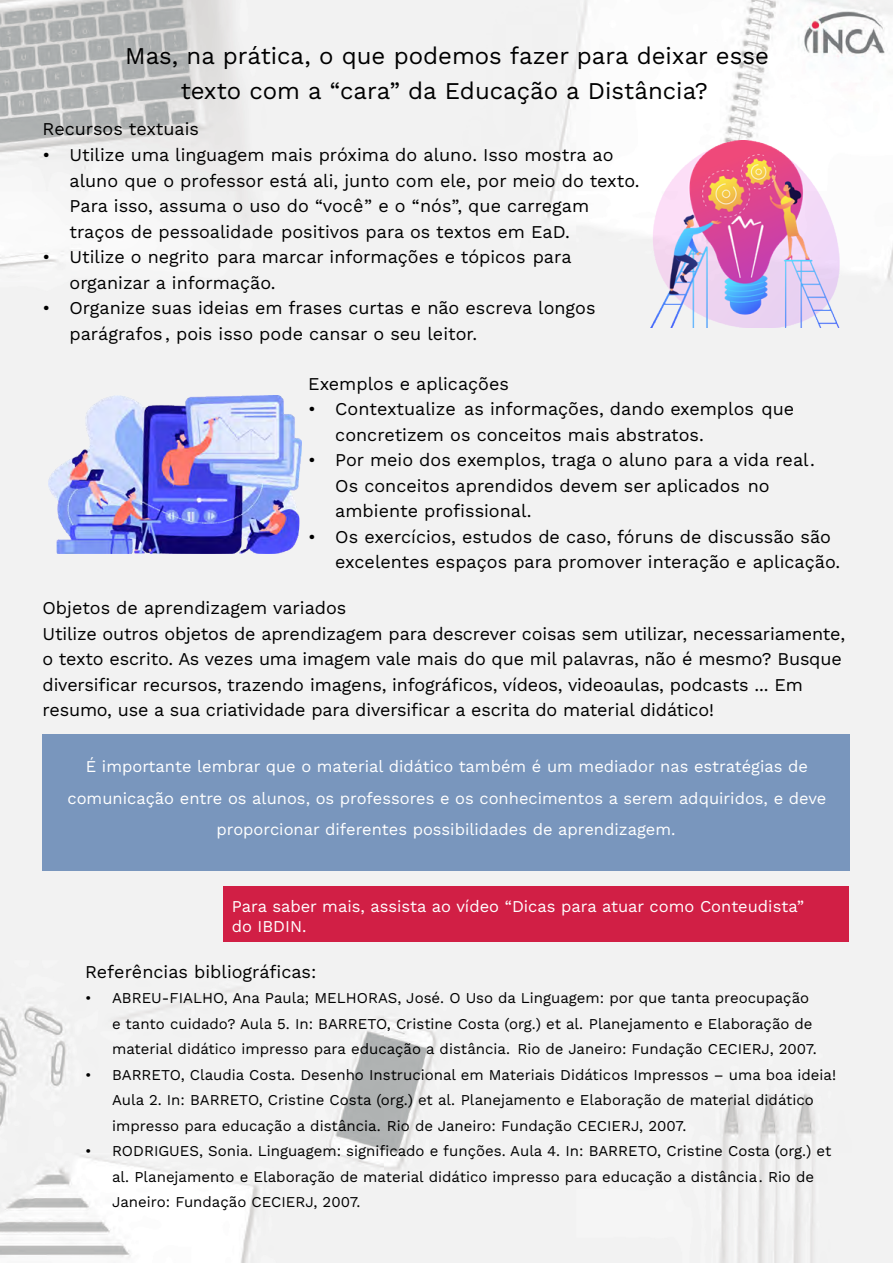
<style>
.page{position:relative;width:893px;height:1263px;background:#fff}
.page>*{position:absolute;margin:0;border:0;box-sizing:border-box;transform-origin:0 0}
.t1{font:24px/34.5px "Work Sans";color:#000;text-align:center}
.t2{font:18px/25.5px "Work Sans";color:#000}
.t3{font:16.5px/31.5px "Work Sans";color:#fff;text-align:center}
.t4{font:15px/25.5px "Work Sans";color:#000}
</style>
<div class="page">
<img style="left:0;top:0;width:893px;height:1263px">
<div style="left:43px;top:735px;width:807px;height:136px;background:#7996bd"></div>
<div style="left:223px;top:887px;width:625px;height:55px;background:#d11f45"></div>
<img style="left:49px;top:395px;width:253px;height:158px">
<img style="left:651px;top:140px;width:188px;height:187px">
<h1 class="t1" style="left:125px;top:38px;width:645px">Mas, na prática, o que podemos fazer para deixar esse texto com a “cara” da Educação a Distância?</h1>
<p class="t2" style="left:43px;top:116px;width:158px">Recursos textuais</p>
<p class="t2" style="left:70px;top:141px;width:572px;text-indent:-27px">• Utilize uma linguagem mais próxima do aluno. Isso mostra ao aluno que o professor está ali, junto com ele, por meio do texto.<br>Para isso, assuma o uso do “você” e o “nós”, que carregam traços de pessoalidade positivos para os textos em EaD.</p>
<p class="t2" style="left:70px;top:243px;width:503px;text-indent:-27px">• Utilize o negrito para marcar informações e tópicos para organizar a informação.</p>
<p class="t2" style="left:70px;top:294px;width:527px;text-indent:-27px">• Organize suas ideias em frases curtas e não escreva longos parágrafos , pois isso pode cansar o seu leitor.</p>
<p class="t2" style="left:308px;top:370px;width:202px">Exemplos e aplicações</p>
<p class="t2" style="left:335px;top:396px;width:460px;text-indent:-27px">• Contextualize as informações, dando exemplos que concretizem os conceitos mais abstratos.</p>
<p class="t2" style="left:335px;top:447px;width:481px;text-indent:-27px">• Por meio dos exemplos, traga o aluno para a vida real.<br>Os conceitos aprendidos devem ser aplicados no ambiente profissional.</p>
<p class="t2" style="left:335px;top:523px;width:507px;text-indent:-27px">• Os exercícios, estudos de caso, fóruns de discussão são excelentes espaços para promover interação e aplicação.</p>
<p class="t2" style="left:43px;top:594px;width:804px">Objetos de aprendizagem variados<br>Utilize outros objetos de aprendizagem para descrever coisas sem utilizar, necessariamente, o texto escrito. As vezes uma imagem vale mais do que mil palavras, não é mesmo? Busque diversificar recursos, trazendo imagens, infográficos, vídeos, videoaulas, podcasts ... Em resumo, use a sua criatividade para diversificar a escrita do material didático!</p>
<p class="t3" style="left:67px;top:750px;width:760px">É importante lembrar que o material didático também é um mediador nas estratégias de comunicação entre os alunos, os professores e os conhecimentos a serem adquiridos, e deve proporcionar diferentes possibilidades de aprendizagem.</p>
<p class="t3" style="left:232px;top:896px;width:574px;line-height:19.8px;text-align:left">Para saber mais, assista ao vídeo “Dicas para atuar como Conteudista” do IBDIN.</p>
<p class="t2" style="left:85px;top:958px;width:233px">Referências bibliográficas:</p>
<p class="t4" style="left:112px;top:985px;width:706px;text-indent:-27px">• ABREU-FIALHO, Ana Paula; MELHORAS, José. O Uso da Linguagem: por que tanta preocupação e tanto cuidado? Aula 5. In: BARRETO, Cristine Costa (org.) et al. Planejamento e Elaboração de material didático impresso para educação a distância. Rio de Janeiro: Fundação CECIERJ, 2007.</p>
<p class="t4" style="left:112px;top:1061px;width:726px;text-indent:-27px">• BARRETO, Claudia Costa. Desenho Instrucional em Materiais Didáticos Impressos – uma boa ideia!<br>Aula 2. In: BARRETO, Cristine Costa (org.) et al. Planejamento e Elaboração de material didático impresso para educação a distância. Rio de Janeiro: Fundação CECIERJ, 2007.</p>
<p class="t4" style="left:112px;top:1138px;width:721px;text-indent:-27px">• RODRIGUES, Sonia. Linguagem: significado e funções. Aula 4. In: BARRETO, Cristine Costa (org.) et al. Planejamento e Elaboração de material didático impresso para educação a distância. Rio de<br>Janeiro: Fundação CECIERJ, 2007.</p>
</div>
